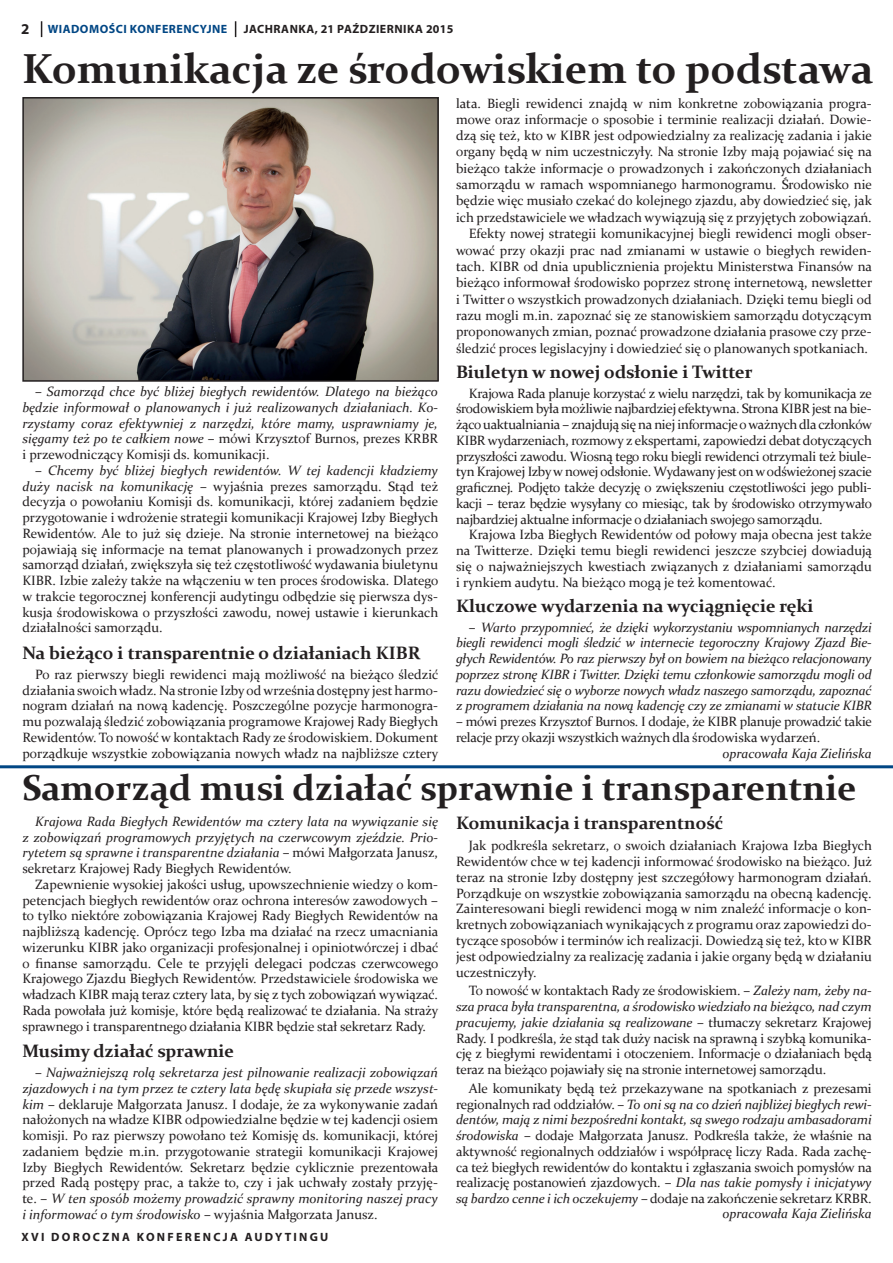
<style>
.page{position:relative;width:893px;height:1263px;background:#fff}
.page>*{position:absolute;margin:0;border:0;box-sizing:border-box;transform-origin:0 0}
.t1{font:700 42px "Constantia";color:#231f20}
.t2{font:700 36px "Constantia";color:#231f20}
.t3{font:700 18px "Constantia";color:#231f20}
.t4{font:13.5px/15.8px "Constantia";color:#231f20;text-align:justify}
.t5{font:italic 13.5px/15.8px "Constantia";color:#231f20;text-align:justify}
.t6{font:13.5px/15.8px "Constantia";letter-spacing:-.02em;color:#231f20}
.t7{font:700 12px "Myriad Pro";letter-spacing:.19em;color:#231f20}
.t8{font:700 12px "Myriad Pro";letter-spacing:.04em;color:#231f20}
.t9{font:700 12px "Myriad Pro";letter-spacing:.04em;color:#004684}
.s1{font-size:15px;color:#231f20}
.s2{font-style:normal}
.s3{font-style:italic}
</style>
<div class="page">
<svg style="left:41px;top:21px;width:1px;height:16px"></svg>
<svg style="left:235px;top:21px;width:1px;height:16px"></svg>
<hr style="left:0;top:765px;width:893px;height:3px;background:#004684">
<img style="left:25px;top:100px;width:411px;height:279px">
<div style="left:22px;top:97px;width:417px;height:285px;border:2px solid #231f20"></div>
<p class="t9" style="left:21px;top:21px;width:208px"><span class="s1">2</span> WIADOMOŚCI KONFERENCYJNE</p>
<p class="t8" style="left:244px;top:21px;width:211px">JACHRANKA, 21 PAŹDZIERNIKA 2015</p>
<h1 class="t1" style="left:22px;top:39px;width:853px">Komunikacja ze środowiskiem to podstawa</h1>
<p class="t5" style="left:22px;top:383px;width:417px;text-indent:13px">– Samorząd chce być bliżej biegłych rewidentów. Dlatego na bieżąco będzie informował o planowanych i już realizowanych działaniach. Ko&shy;rzystamy coraz efektywniej z narzędzi, które mamy, usprawniamy je, sięgamy też po te całkiem nowe <span class="s2">– mówi Krzysztof Burnos, prezes KRBR i przewodniczący Komisji ds. komunikacji.</span></p>
<p class="t4" style="left:22px;top:462px;width:418px;text-indent:13px">– <span class="s3">Chcemy być bliżej biegłych rewidentów. W tej kadencji kładziemy duży nacisk na komunikację</span> – wyjaśnia prezes samorządu. Stąd też decyzja o powołaniu Komisji ds. komunikacji, której zadaniem będzie przygotowanie i wdrożenie strategii komunikacji Krajowej Izby Biegłych Rewidentów. Ale to już się dzieje. Na stronie internetowej na bieżąco pojawiają się informacje na temat planowanych i prowadzonych przez samorząd działań, zwiększyła się też częstotliwość wydawania biuletynu KIBR. Izbie zależy także na włączeniu w ten proces środowiska. Dlatego w trakcie tegorocznej konferencji audytingu odbędzie się pierwsza dys&shy;kusja środowiskowa o przyszłości zawodu, nowej ustawie i kierunkach działalności samorządu.</p>
<h3 class="t3" style="left:22px;top:640px;width:400px">Na bieżąco i transparentnie o działaniach KIBR</h3>
<p class="t4" style="left:22px;top:666px;width:417px;text-indent:13px">Po raz pierwszy biegli rewidenci mają możliwość na bieżąco śledzić działania swoich władz. Na stronie Izby od września dostępny jest harmo&shy;nogram działań na nową kadencję. Poszczególne pozycje harmonogra&shy;mu pozwalają śledzić zobowiązania programowe Krajowej Rady Biegłych Rewidentów. To nowość w kontaktach Rady ze środowiskiem. Dokument porządkuje wszystkie zobowiązania nowych władz na najbliższe cztery</p>
<p class="t4" style="left:456px;top:95px;width:417px">lata. Biegli rewidenci znajdą w nim konkretne zobowiązania progra-</p>
<p class="t4" style="left:456px;top:111px;width:417px">mowe oraz informacje o sposobie i terminie realizacji działań. Dowie-</p>
<p class="t4" style="left:456px;top:127px;width:417px">dzą się też, kto w KIBR jest odpowiedzialny za realizację zadania i jakie</p>
<p class="t4" style="left:456px;top:143px;width:417px">organy będą w nim uczestniczyły. Na stronie Izby mają pojawiać się na</p>
<p class="t4" style="left:456px;top:160px;width:417px">bieżąco także informacje o prowadzonych i zakończonych działaniach</p>
<p class="t4" style="left:456px;top:176px;width:417px">samorządu w ramach wspomnianego harmonogramu. Środowisko nie</p>
<p class="t4" style="left:456px;top:192px;width:417px">będzie więc musiało czekać do kolejnego zjazdu, aby dowiedzieć się, jak</p>
<p class="t4" style="left:456px;top:209px;width:417px">ich przedstawiciele we władzach wywiązują się z przyjętych zobowiązań.</p>
<p class="t4" style="left:469px;top:225px;width:404px">Efekty nowej strategii komunikacyjnej biegli rewidenci mogli obser-</p>
<p class="t4" style="left:456px;top:241px;width:417px">wować przy okazji prac nad zmianami w ustawie o biegłych rewiden-</p>
<p class="t4" style="left:456px;top:258px;width:417px">tach. KIBR od dnia upublicznienia projektu Ministerstwa Finansów na</p>
<p class="t4" style="left:456px;top:274px;width:418px">bieżąco informował środowisko poprzez stronę internetową, newsletter</p>
<p class="t4" style="left:456px;top:290px;width:417px">i Twitter o wszystkich prowadzonych działaniach. Dzięki temu biegli od</p>
<p class="t4" style="left:456px;top:307px;width:417px">razu mogli m.in. zapoznać się ze stanowiskiem samorządu dotyczącym</p>
<p class="t4" style="left:456px;top:323px;width:417px">proponowanych zmian, poznać prowadzone działania prasowe czy prze-</p>
<p class="t4" style="left:456px;top:340px;width:413px">śledzić proces legislacyjny i dowiedzieć się o planowanych spotkaniach.</p>
<h3 class="t3" style="left:456px;top:359px;width:298px">Biuletyn w nowej odsłonie i Twitter</h3>
<p class="t4" style="left:456px;top:385px;width:417px;text-indent:13px">Krajowa Rada planuje korzystać z wielu narzędzi, tak by komunikacja ze środowiskiem była możliwie najbardziej efektywna. Strona KIBR jest na bie&shy;żąco uaktualniania – znajdują się na niej informacje o ważnych dla członków KIBR wydarzeniach, rozmowy z ekspertami, zapowiedzi debat dotyczących przyszłości zawodu. Wiosną tego roku biegli rewidenci otrzymali też biule&shy;tyn Krajowej Izby w nowej odsłonie. Wydawany jest on w odświeżonej szacie graficznej. Podjęto także decyzję o zwiększeniu częstotliwości jego publi&shy;kacji – teraz będzie wysyłany co miesiąc, tak by środowisko otrzymywało najbardziej aktualne informacje o działaniach swojego samorządu.</p>
<p class="t4" style="left:456px;top:526px;width:417px;text-indent:13px">Krajowa Izba Biegłych Rewidentów od połowy maja obecna jest także na Twitterze. Dzięki temu biegli rewidenci jeszcze szybciej dowiadują się o najważniejszych kwestiach związanych z działaniami samorządu i rynkiem audytu. Na bieżąco mogą je też komentować.</p>
<h3 class="t3" style="left:456px;top:593px;width:359px">Kluczowe wydarzenia na wyciągnięcie ręki</h3>
<p class="t5" style="left:456px;top:619px;width:417px;text-indent:13px"><span class="s2">–</span> Warto przypomnieć, że dzięki wykorzystaniu wspomnianych narzędzi biegli rewidenci mogli śledzić w internecie tegoroczny Krajowy Zjazd Bie&shy;głych Rewidentów. Po raz pierwszy był on bowiem na bieżąco relacjonowany poprzez stronę KIBR i Twitter. Dzięki temu członkowie samorządu mogli od razu dowiedzieć się o wyborze nowych władz naszego samorządu, zapoznać z programem działania na nową kadencję czy ze zmianami w statucie KIBR</p>
<p class="t6" style="left:456px;top:713px;width:417px">– mówi prezes Krzysztof Burnos. I dodaje, że KIBR planuje prowadzić takie relacje przy okazji wszystkich ważnych dla środowiska wydarzeń.</p>
<p class="t5" style="left:722px;top:745px;width:151px">opracowała Kaja Zielińska</p>
<h2 class="t2" style="left:22px;top:763px;width:836px">Samorząd musi działać sprawnie i transparentnie</h2>
<p class="t5" style="left:22px;top:813px;width:417px;text-indent:13px">Krajowa Rada Biegłych Rewidentów ma cztery lata na wywiązanie się z zobowiązań programowych przyjętych na czerwcowym zjeździe. Prio&shy;rytetem są sprawne i transparentne działania <span class="s2">– mówi Małgorzata Janusz, sekretarz Krajowej Rady Biegłych Rewidentów.</span></p>
<p class="t4" style="left:22px;top:876px;width:418px;text-indent:13px">Zapewnienie wysokiej jakości usług, upowszechnienie wiedzy o kom&shy;petencjach biegłych rewidentów oraz ochrona interesów zawodowych – to tylko niektóre zobowiązania Krajowej Rady Biegłych Rewidentów na najbliższą kadencję. Oprócz tego Izba ma działać na rzecz umacniania wizerunku KIBR jako organizacji profesjonalnej i opiniotwórczej i dbać o finanse samorządu. Cele te przyjęli delegaci podczas czerwcowego Krajowego Zjazdu Biegłych Rewidentów. Przedstawiciele środowiska we władzach KIBR mają teraz cztery lata, by się z tych zobowiązań wywiązać.<br>Rada powołała już komisje, które będą realizować te działania. Na straży sprawnego i transparentnego działania KIBR będzie stał sekretarz Rady.</p>
<h3 class="t3" style="left:22px;top:1038px;width:213px">Musimy działać sprawnie</h3>
<p class="t4" style="left:22px;top:1064px;width:417px;text-indent:13px">– <span class="s3">Najważniejszą rolą sekretarza jest pilnowanie realizacji zobowiązań zjazdowych i na tym przez te cztery lata będę skupiała się przede wszyst&shy;kim</span> – deklaruje Małgorzata Janusz. I dodaje, że za wykonywanie zadań nałożonych na władze KIBR odpowiedzialne będzie w tej kadencji osiem komisji. Po raz pierwszy powołano też Komisję ds. komunikacji, której zadaniem będzie m.in. przygotowanie strategii komunikacji Krajowej Izby Biegłych Rewidentów. Sekretarz będzie cyklicznie prezentowała przed Radą postępy prac, a także to, czy i jak uchwały zostały przyję&shy;te. – <span class="s3">W ten sposób możemy prowadzić sprawny monitoring naszej pracy i informować o tym środowisko</span> – wyjaśnia Małgorzata Janusz.</p>
<p class="t7" style="left:21px;top:1229px;width:309px">XVI DOROCZNA KONFERENCJA AUDYTINGU</p>
<h3 class="t3" style="left:456px;top:811px;width:269px">Komunikacja i transparentność</h3>
<p class="t4" style="left:456px;top:837px;width:417px;text-indent:13px">Jak podkreśla sekretarz, o swoich działaniach Krajowa Izba Biegłych Rewidentów chce w tej kadencji informować środowisko na bieżąco. Już teraz na stronie Izby dostępny jest szczegółowy harmonogram działań.<br>Porządkuje on wszystkie zobowiązania samorządu na obecną kadencję.<br>Zainteresowani biegli rewidenci mogą w nim znaleźć informacje o kon&shy;kretnych zobowiązaniach wynikających z programu oraz zapowiedzi do&shy;tyczące sposobów i terminów ich realizacji. Dowiedzą się też, kto w KIBR jest odpowiedzialny za realizację zadania i jakie organy będą w działaniu uczestniczyły.</p>
<p class="t4" style="left:456px;top:982px;width:417px;text-indent:13px">To nowość w kontaktach Rady ze środowiskiem. – <span class="s3">Zależy nam, żeby na&shy;sza praca była transparentna, a środowisko wiedziało na bieżąco, nad czym pracujemy, jakie działania są realizowane</span> – tłumaczy sekretarz Krajowej Rady. I podkreśla, że stąd tak duży nacisk na sprawną i szybką komunika&shy;cję z biegłymi rewidentami i otoczeniem. Informacje o działaniach będą teraz na bieżąco pojawiały się na stronie internetowej samorządu.</p>
<p class="t4" style="left:456px;top:1080px;width:418px;text-align:right">Ale komunikaty będą też przekazywane na spotkaniach z prezesami regionalnych rad oddziałów. – <span class="s3">To oni są na co dzień najbliżej biegłych rewi&shy;dentów, mają z nimi bezpośredni kontakt, są swego rodzaju ambasadorami środowiska</span> – dodaje Małgorzata Janusz. Podkreśla także, że właśnie na aktywność regionalnych oddziałów i współpracę liczy Rada. Rada zachę&shy;ca też biegłych rewidentów do kontaktu i zgłaszania swoich pomysłów na realizację postanowień zjazdowych. – <span class="s3">Dla nas takie pomysły i inicjatywy są bardzo cenne i ich oczekujemy</span> – dodaje na zakończenie sekretarz KRBR. <span class="s3">opracowała Kaja Zielińska</span></p>
</div>
